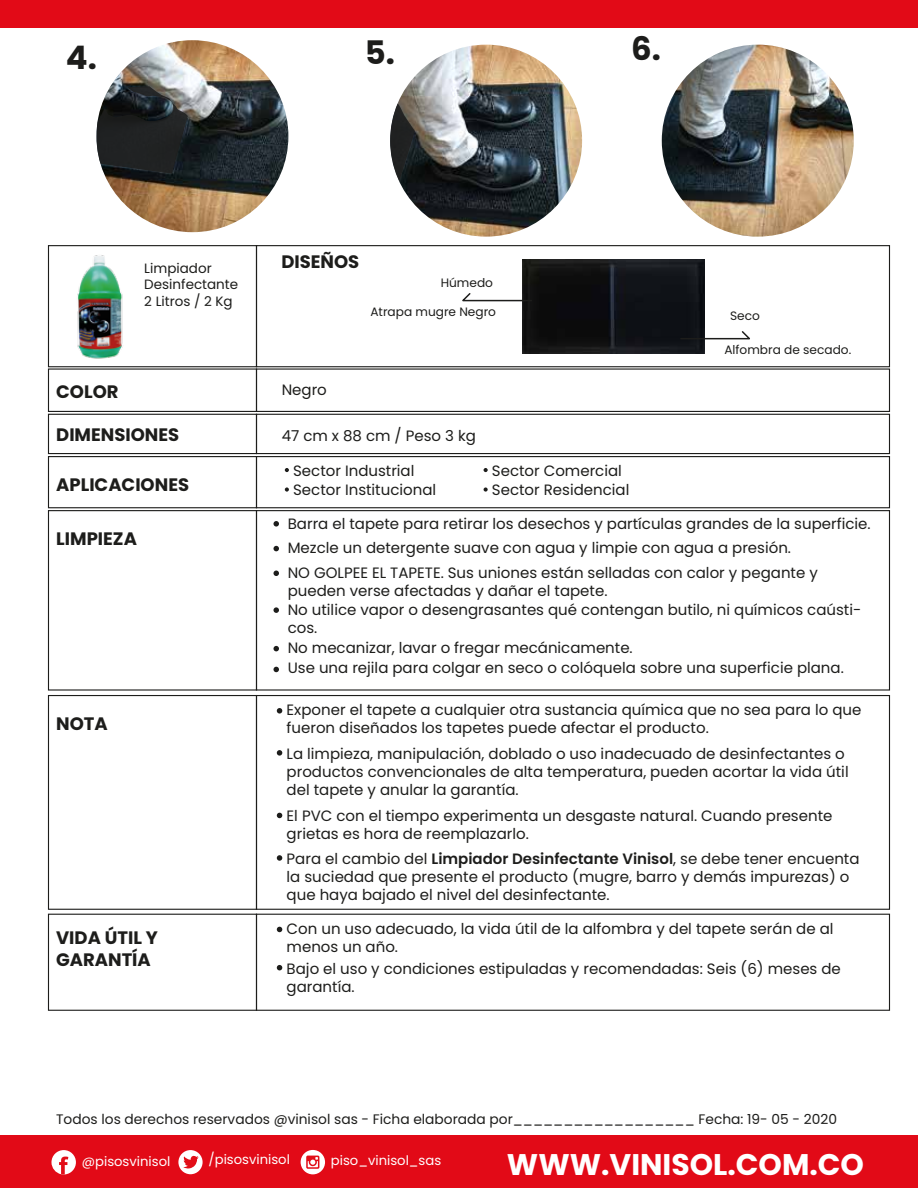
<style>
.page{position:relative;width:918px;height:1188px;background:#fff}
.page>*{position:absolute;margin:0;border:0;box-sizing:border-box;transform-origin:0 0}
.t1{font:700 32.4px "Poppins";color:#1d1d1b}
.t2{font:700 29.85px "Poppins";color:#fff}
.t3{font:700 18px/21.6px "Poppins";color:#1d1d1b}
.t4{font:15px/18px "Poppins";color:#1d1d1b}
.t5{font:13.8px "Poppins";color:#1d1d1b}
.t6{font:13.5px/16.5px "Poppins";color:#1d1d1b}
.t7{font:13.2px "Poppins";color:#fff}
.t8{font:12.15px "Poppins";color:#1d1d1b}
.s1{font-weight:600}
</style>
<div class="page">
<img style="left:47px;top:251px;width:76px;height:110px">
<div style="left:48px;top:414px;width:209px;height:40px;border:1px solid #1d1d1b"></div>
<div style="left:256px;top:414px;width:634px;height:40px;border:1px solid #1d1d1b"></div>
<div style="left:48px;top:456px;width:209px;height:52px;border:1px solid #1d1d1b"></div>
<div style="left:256px;top:456px;width:634px;height:52px;border:1px solid #1d1d1b"></div>
<div style="left:48px;top:368px;width:209px;height:44px;border:1px solid #1d1d1b"></div>
<div style="left:256px;top:368px;width:634px;height:44px;border:1px solid #1d1d1b"></div>
<div style="left:48px;top:245px;width:209px;height:122px;border:1px solid #1d1d1b"></div>
<div style="left:256px;top:245px;width:634px;height:122px;border:1px solid #1d1d1b"></div>
<div style="left:0;top:0;width:918px;height:28px;background:#e20a17"></div>
<div style="left:0;top:1136px;width:918px;height:52px;background:#e20a17"></div>
<svg style="left:51px;top:1150px;width:25px;height:25px"></svg>
<div style="left:178px;top:1150px;width:25px;height:24px;background:#fff;border-radius:50%"></div>
<svg style="left:183px;top:1156px;width:16px;height:13px"></svg>
<div style="left:301px;top:1150px;width:24px;height:24px;background:#fff;border-radius:50%"></div>
<svg style="left:306px;top:1156px;width:13px;height:13px"></svg>
<img style="left:96px;top:40px;width:192px;height:192px;border-radius:96px">
<svg style="left:96px;top:86px;width:92px;height:88px;background:#313436"></svg>
<img style="left:390px;top:45px;width:192px;height:192px;border-radius:96px">
<svg style="left:390px;top:103px;width:25px;height:79px;background:#414241"></svg>
<img style="left:662px;top:45px;width:192px;height:192px;border-radius:96px">
<svg style="left:285px;top:468px;width:4px;height:4px"></svg>
<svg style="left:285px;top:487px;width:4px;height:5px"></svg>
<svg style="left:484px;top:468px;width:4px;height:4px"></svg>
<svg style="left:484px;top:487px;width:4px;height:5px"></svg>
<div style="left:48px;top:695px;width:209px;height:215px;border:1px solid #1d1d1b"></div>
<div style="left:256px;top:695px;width:634px;height:215px;border:1px solid #1d1d1b"></div>
<div style="left:48px;top:510px;width:209px;height:181px;border:1px solid #1d1d1b"></div>
<div style="left:256px;top:510px;width:634px;height:181px;border:1px solid #1d1d1b"></div>
<svg style="left:273px;top:646px;width:6px;height:5px"></svg>
<svg style="left:273px;top:667px;width:6px;height:5px"></svg>
<svg style="left:273px;top:607px;width:6px;height:6px"></svg>
<svg style="left:273px;top:571px;width:6px;height:5px"></svg>
<svg style="left:273px;top:546px;width:6px;height:5px"></svg>
<svg style="left:273px;top:521px;width:6px;height:6px"></svg>
<svg style="left:277px;top:708px;width:5px;height:6px"></svg>
<svg style="left:277px;top:750px;width:5px;height:6px"></svg>
<svg style="left:277px;top:813px;width:5px;height:5px"></svg>
<svg style="left:277px;top:855px;width:5px;height:6px"></svg>
<div style="left:48px;top:914px;width:209px;height:97px;border:1px solid #1d1d1b"></div>
<div style="left:256px;top:914px;width:634px;height:97px;border:1px solid #1d1d1b"></div>
<svg style="left:277px;top:927px;width:5px;height:5px"></svg>
<svg style="left:277px;top:965px;width:5px;height:5px"></svg>
<img style="left:523px;top:259px;width:182px;height:94px">
<svg style="left:462px;top:292px;width:71px;height:10px"></svg>
<svg style="left:679px;top:330px;width:71px;height:10px"></svg>
<h1 class="t1" style="left:66px;top:39px;width:33px">4.</h1>
<h1 class="t1" style="left:365px;top:33px;width:32px">5.</h1>
<h1 class="t1" style="left:631px;top:30px;width:31px">6.</h1>
<p class="t6" style="left:144px;top:260px;width:95px">Limpiador<br>Desinfectante<br>2 Litros / 2 Kg</p>
<p class="t3" style="left:281px;top:251px;width:79px">DISEÑOS</p>
<p class="t8" style="left:441px;top:275px;width:54px">Húmedo</p>
<p class="t8" style="left:370px;top:304px;width:127px">Atrapa mugre Negro</p>
<p class="t8" style="left:730px;top:308px;width:31px">Seco</p>
<p class="t8" style="left:724px;top:343px;width:128px">Alfombra de secado.</p>
<p class="t3" style="left:56px;top:381px;width:64px">COLOR</p>
<p class="t4" style="left:282px;top:381px;width:47px">Negro</p>
<p class="t3" style="left:56px;top:424px;width:125px">DIMENSIONES</p>
<p class="t4" style="left:282px;top:427px;width:196px">47 cm x 88 cm / Peso 3 kg</p>
<p class="t3" style="left:56px;top:474px;width:134px">APLICACIONES</p>
<p class="t4" style="left:293px;top:462px;width:123px">Sector Industrial</p>
<p class="t4" style="left:293px;top:481px;width:145px">Sector Institucional</p>
<p class="t4" style="left:492px;top:461px;width:139px;line-height:19.5px">Sector Comercial<br>Sector Residencial</p>
<p class="t3" style="left:56px;top:528px;width:82px">LIMPIEZA</p>
<p class="t3" style="left:56px;top:713px;width:53px">NOTA</p>
<p class="t4" style="left:288px;top:511px;width:584px;line-height:24.5px">Barra el tapete para retirar los desechos y partículas grandes de la superficie.<br>Mezcle un detergente suave con agua y limpie con agua a presión.<br>NO GOLPEE EL TAPETE. Sus uniones están selladas con calor y pegante y</p>
<p class="t4" style="left:288px;top:581px;width:575px;line-height:19.5px">pueden verse afectadas y dañar el tapete.<br>No utilice vapor o desengrasantes qué contengan butilo, ni químicos caústi-</p>
<p class="t4" style="left:288px;top:618px;width:558px;line-height:20px">cos.<br>No mecanizar, lavar o fregar mecánicamente.<br>Use una rejila para colgar en seco o colóquela sobre una superficie plana.</p>
<p class="t4" style="left:287px;top:701px;width:576px">Exponer el tapete a cualquier otra sustancia química que no sea para lo que fueron diseñados los tapetes puede afectar el producto.</p>
<p class="t4" style="left:287px;top:745px;width:564px">La limpieza, manipulación, doblado o uso inadecuado de desinfectantes o productos convencionales de alta temperatura, pueden acortar la vida útil del tapete y anular la garantía.</p>
<p class="t4" style="left:287px;top:807px;width:547px">El PVC con el tiempo experimenta un desgaste natural. Cuando presente grietas es hora de reemplazarlo.</p>
<p class="t4" style="left:287px;top:850px;width:574px">Para el cambio del <span class="s1">Limpiador Desinfectante Vinisol</span>, se debe tener encuenta la suciedad que presente el producto (mugre, barro y demás impurezas) o que haya bajado el nivel del desinfectante.</p>
<p class="t3" style="left:56px;top:927px;width:103px">VIDA ÚTIL Y<br>GARANTÍA</p>
<p class="t4" style="left:287px;top:920px;width:548px">Con un uso adecuado, la vida útil de la alfombra y del tapete serán de al menos un año.</p>
<p class="t4" style="left:287px;top:960px;width:556px">Bajo el uso y condiciones estipuladas y recomendadas: Seis (6) meses de garantía.</p>
<p class="t5" style="left:56px;top:1112px;width:782px">Todos los derechos reservados @vinisol sas - Ficha elaborada por__________________ Fecha: 19- 05 - 2020</p>
<p class="t7" style="left:82px;top:1154px;width:90px">@pisosvinisol</p>
<p class="t7" style="left:209px;top:1152px;width:83px">/pisosvinisol</p>
<p class="t7" style="left:331px;top:1152px;width:112px">piso_vinisol_sas</p>
<h2 class="t2" style="left:507px;top:1147px;width:359px">WWW.VINISOL.COM.CO</h2>
</div>
